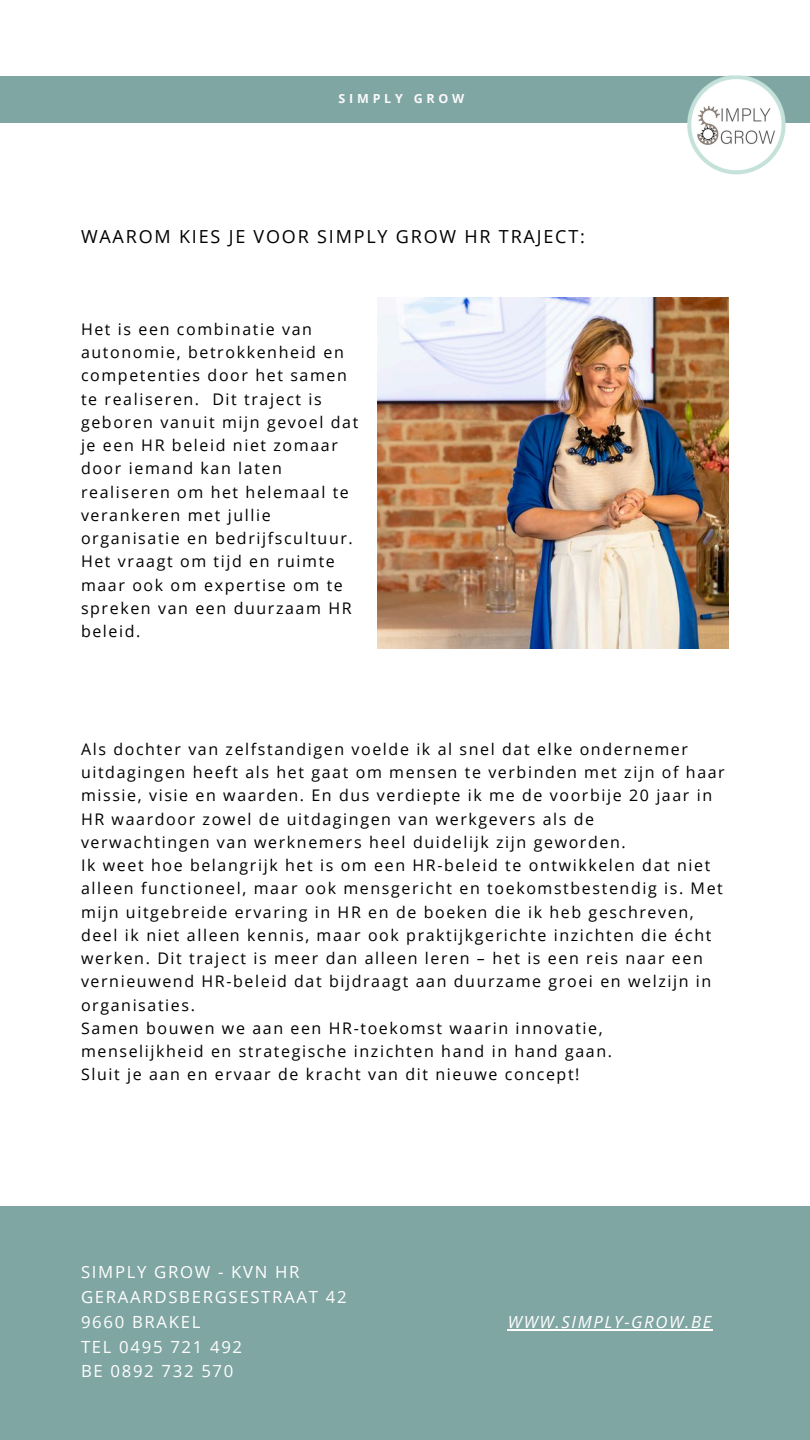
<style>
.page{position:relative;width:810px;height:1440px;background:#fff}
.page>*{position:absolute;margin:0;border:0;box-sizing:border-box;transform-origin:0 0}
.t1{font:18px "Open Sans";letter-spacing:.1em;color:#000}
.t2{font:16.7px/24.8px "Open Sans";letter-spacing:.1em;color:#fff}
.t3{font:italic 16.7px "Open Sans";letter-spacing:.1em;color:#fff}
.t4{font:16px/23.2px "Open Sans";letter-spacing:.1em;color:#000}
.t5{font:700 12.5px "Open Sans";letter-spacing:.3em;color:#fafafa}
</style>
<div class="page">
<div style="left:0;top:1207px;width:810px;height:233px;background:#80a6a3"></div>
<div style="left:0;top:76px;width:810px;height:47px;background:#80a6a3"></div>
<img style="left:687px;top:76px;width:99px;height:98px">
<img style="left:377px;top:297px;width:352px;height:352px">
<hr style="left:508px;top:1329px;width:205px;height:2px;background:#fff">
<p class="t5" style="left:339px;top:89px;width:127px">SIMPLY GROW</p>
<h2 class="t1" style="left:81px;top:223px;width:505px">WAAROM KIES JE VOOR SIMPLY GROW HR TRAJECT:</h2>
<p class="t4" style="left:81px;top:317px;width:279px">Het is een combinatie van autonomie, betrokkenheid en competenties door het samen te realiseren. Dit traject is geboren vanuit mijn gevoel dat je een HR beleid niet zomaar door iemand kan laten realiseren om het helemaal te verankeren met jullie organisatie en bedrijfscultuur.<br>Het vraagt om tijd en ruimte maar ook om expertise om te spreken van een duurzaam HR beleid.</p>
<p class="t4" style="left:81px;top:737px;width:645px">Als dochter van zelfstandigen voelde ik al snel dat elke ondernemer uitdagingen heeft als het gaat om mensen te verbinden met zijn of haar missie, visie en waarden. En dus verdiepte ik me de voorbije 20 jaar in HR waardoor zowel de uitdagingen van werkgevers als de verwachtingen van werknemers heel duidelijk zijn geworden.<br>Ik weet hoe belangrijk het is om een HR-beleid te ontwikkelen dat niet alleen functioneel, maar ook mensgericht en toekomstbestendig is. Met mijn uitgebreide ervaring in HR en de boeken die ik heb geschreven, deel ik niet alleen kennis, maar ook praktijkgerichte inzichten die écht werken. Dit traject is meer dan alleen leren – het is een reis naar een vernieuwend HR-beleid dat bijdraagt aan duurzame groei en welzijn in organisaties.<br>Samen bouwen we aan een HR-toekomst waarin innovatie, menselijkheid en strategische inzichten hand in hand gaan.<br>Sluit je aan en ervaar de kracht van dit nieuwe concept!</p>
<h1 class="t2" style="left:81px;top:1260px;width:267px">SIMPLY GROW - KVN HR<br>GERAARDSBERGSESTRAAT 42<br>9660 BRAKEL<br>TEL 0495 721 492<br>BE 0892 732 570</h1>
<h2 class="t3" style="left:508px;top:1310px;width:205px">WWW.SIMPLY-GROW.BE</h2>
</div>
